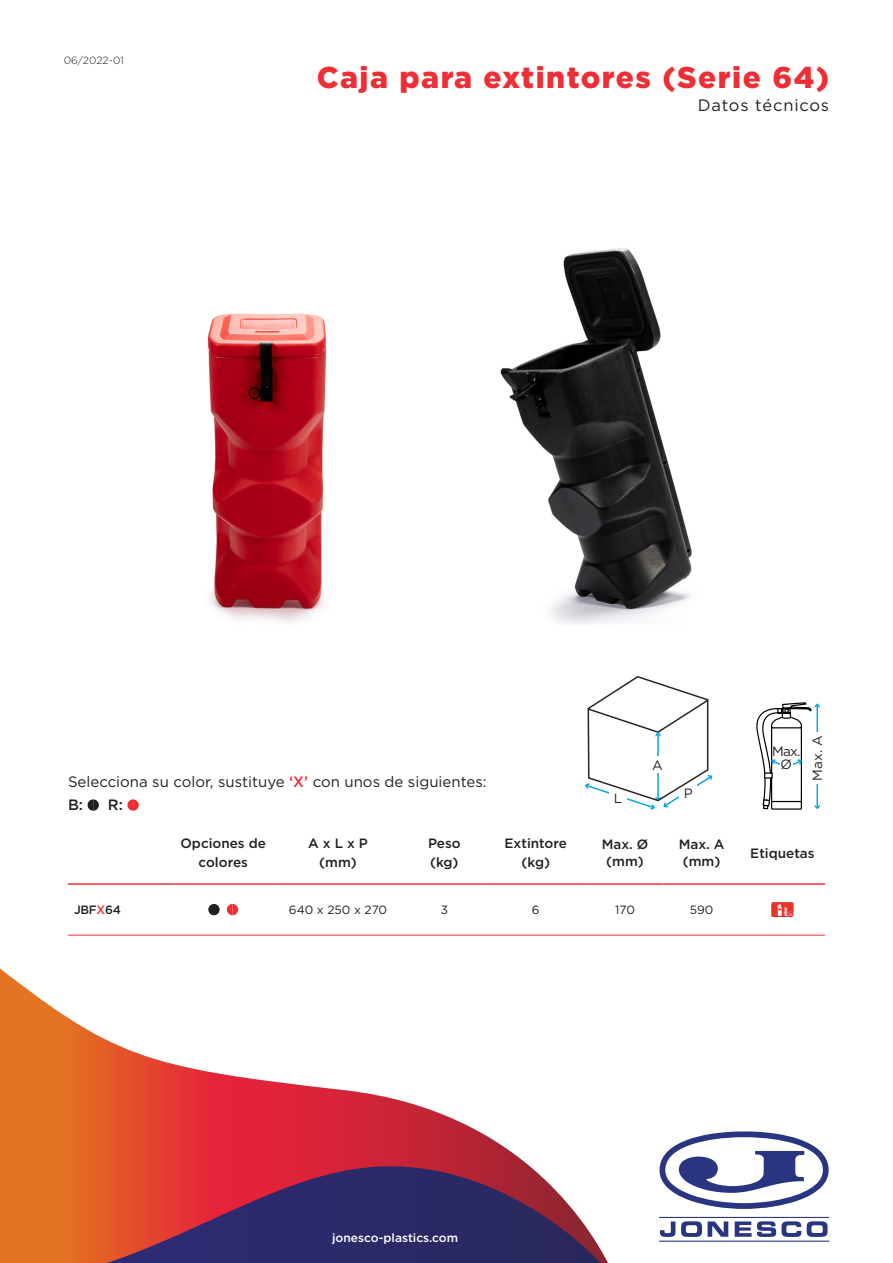
<style>
.page{position:relative;width:893px;height:1263px;background:#fff}
.page>*{position:absolute;margin:0;border:0;box-sizing:border-box;transform-origin:0 0}
.t1{font:900 30px "Gotham";letter-spacing:.05em;color:#ee2d34}
.t2{font:16.5px "Gotham";letter-spacing:.05em;color:#231f20}
.t3{font:15px "Gotham";color:#231f20}
.t4{font:500 15px "Gotham";color:#231f20}
.Table_Header{font:500 13.5px/19.5px "Gotham";color:#231f20;text-align:center}
.EPP_Paragraph{font:13.5px "Gotham";letter-spacing:-.025em;color:#231f20}
.t5{font:500 12px "Gotham";color:#fff}
.Table_Body{font:12px "Gotham";color:#231f20}
.Table_Part{font:500 12px "Gotham";letter-spacing:-.02em;color:#231f20}
.EPP_Paragraph-2{font:12px "Gotham";letter-spacing:-.005em;color:#231f20}
.t6{font:300 10.5px "Gotham";color:#231f20}
.s1{font-weight:500;color:#ee2d34}
.s2{color:#ee2d34}
</style>
<div class="page">
<svg style="left:0;top:968px;width:530px;height:295px"></svg>
<svg style="left:62px;top:1166px;width:546px;height:97px;background:#783d59"></svg>
<svg style="left:659px;top:1131px;width:170px;height:111px"></svg>
<img style="left:500px;top:248px;width:192px;height:376px">
<img style="left:207px;top:313px;width:120px;height:310px">
<svg style="left:68px;top:903px;width:757px;height:32px"></svg>
<hr style="left:68px;top:883px;width:106px;height:2px;background:#ee2d34">
<hr style="left:174px;top:883px;width:98px;height:2px;background:#ee2d34">
<hr style="left:272px;top:883px;width:132px;height:2px;background:#ee2d34">
<hr style="left:404px;top:883px;width:81px;height:2px;background:#ee2d34">
<hr style="left:485px;top:883px;width:102px;height:2px;background:#ee2d34">
<hr style="left:587px;top:883px;width:76px;height:2px;background:#ee2d34">
<hr style="left:663px;top:883px;width:77px;height:2px;background:#ee2d34">
<hr style="left:740px;top:883px;width:85px;height:2px;background:#ee2d34">
<hr style="left:587px;top:935px;width:76px;height:1px;background:#ee2d34">
<hr style="left:663px;top:935px;width:77px;height:1px;background:#ee2d34">
<hr style="left:68px;top:935px;width:106px;height:1px;background:#ee2d34">
<hr style="left:174px;top:935px;width:98px;height:1px;background:#ee2d34">
<hr style="left:272px;top:935px;width:132px;height:1px;background:#ee2d34">
<hr style="left:404px;top:935px;width:81px;height:1px;background:#ee2d34">
<hr style="left:485px;top:935px;width:102px;height:1px;background:#ee2d34">
<hr style="left:740px;top:935px;width:85px;height:1px;background:#ee2d34">
<svg style="left:208px;top:904px;width:12px;height:11px"></svg>
<svg style="left:227px;top:904px;width:11px;height:11px"></svg>
<img style="left:771px;top:902px;width:23px;height:15px">
<svg style="left:88px;top:799px;width:11px;height:12px"></svg>
<svg style="left:127px;top:799px;width:12px;height:12px"></svg>
<svg style="left:585px;top:676px;width:128px;height:134px"></svg>
<div style="left:649px;top:756px;width:17px;height:17px;background:#fff"></div>
<svg style="left:756px;top:702px;width:64px;height:108px"></svg>
<div style="left:780px;top:757px;width:13px;height:13px;background:#fff"></div>
<div style="left:811px;top:732px;width:12px;height:51px;background:#fff"></div>
<p class="t6" style="left:64px;top:53px;width:62px">06/2022-01</p>
<h1 class="t1" style="left:317px;top:56px;width:514px">Caja para extintores (Serie 64)</h1>
<p class="t2" style="left:698px;top:95px;width:133px">Datos técnicos</p>
<p class="t3" style="left:68px;top:772px;width:420px">Selecciona su color, sustituye <span class="s1">‘X’</span> con unos de siguientes:</p>
<p class="t4" style="left:68px;top:794px;width:17px">B:</p>
<p class="t4" style="left:108px;top:794px;width:17px">R:</p>
<p class="Table_Header" style="left:180px;top:833px;width:87px">Opciones de colores</p>
<p class="Table_Header" style="left:308px;top:833px;width:61px">A x L x P</p>
<p class="Table_Header" style="left:319px;top:853px;width:39px">(mm)</p>
<p class="Table_Header" style="left:428px;top:833px;width:34px">Peso</p>
<p class="Table_Header" style="left:430px;top:853px;width:30px">(kg)</p>
<p class="Table_Header" style="left:505px;top:833px;width:64px">Extintore</p>
<p class="Table_Header" style="left:522px;top:853px;width:30px">(kg)</p>
<p class="EPP_Paragraph" style="left:614px;top:789px;width:10px">L</p>
<p class="EPP_Paragraph" style="left:772px;top:743px;width:30px">Max.</p>
<p class="EPP_Paragraph" style="left:652px;top:757px;width:12px">A</p>
<p class="EPP_Paragraph" style="left:780px;top:755px;width:13px">Ø</p>
<p class="EPP_Paragraph" style="left:684px;top:784px;width:11px">P</p>
<p class="EPP_Paragraph" style="left:809px;top:780px;width:47px;rotate:-90deg">Max. A</p>
<p class="Table_Header" style="left:602px;top:835px;width:48px">Max. Ø</p>
<p class="Table_Header" style="left:606px;top:851px;width:39px">(mm)</p>
<p class="Table_Header" style="left:679px;top:835px;width:47px">Max. A</p>
<p class="Table_Header" style="left:683px;top:851px;width:39px">(mm)</p>
<p class="Table_Header" style="left:750px;top:843px;width:66px">Etiquetas</p>
<p class="Table_Part" style="left:74px;top:902px;width:48px">JBF<span class="s2">X</span>64</p>
<p class="Table_Body" style="left:289px;top:902px;width:100px">640 x 250 x 270</p>
<p class="Table_Body" style="left:441px;top:902px;width:9px">3</p>
<p class="Table_Body" style="left:532px;top:902px;width:9px">6</p>
<p class="EPP_Paragraph-2" style="left:615px;top:902px;width:21px">170</p>
<p class="EPP_Paragraph-2" style="left:690px;top:902px;width:25px">590</p>
<p class="t5" style="left:332px;top:1229px;width:128px">jonesco-plastics.com</p>
</div>
